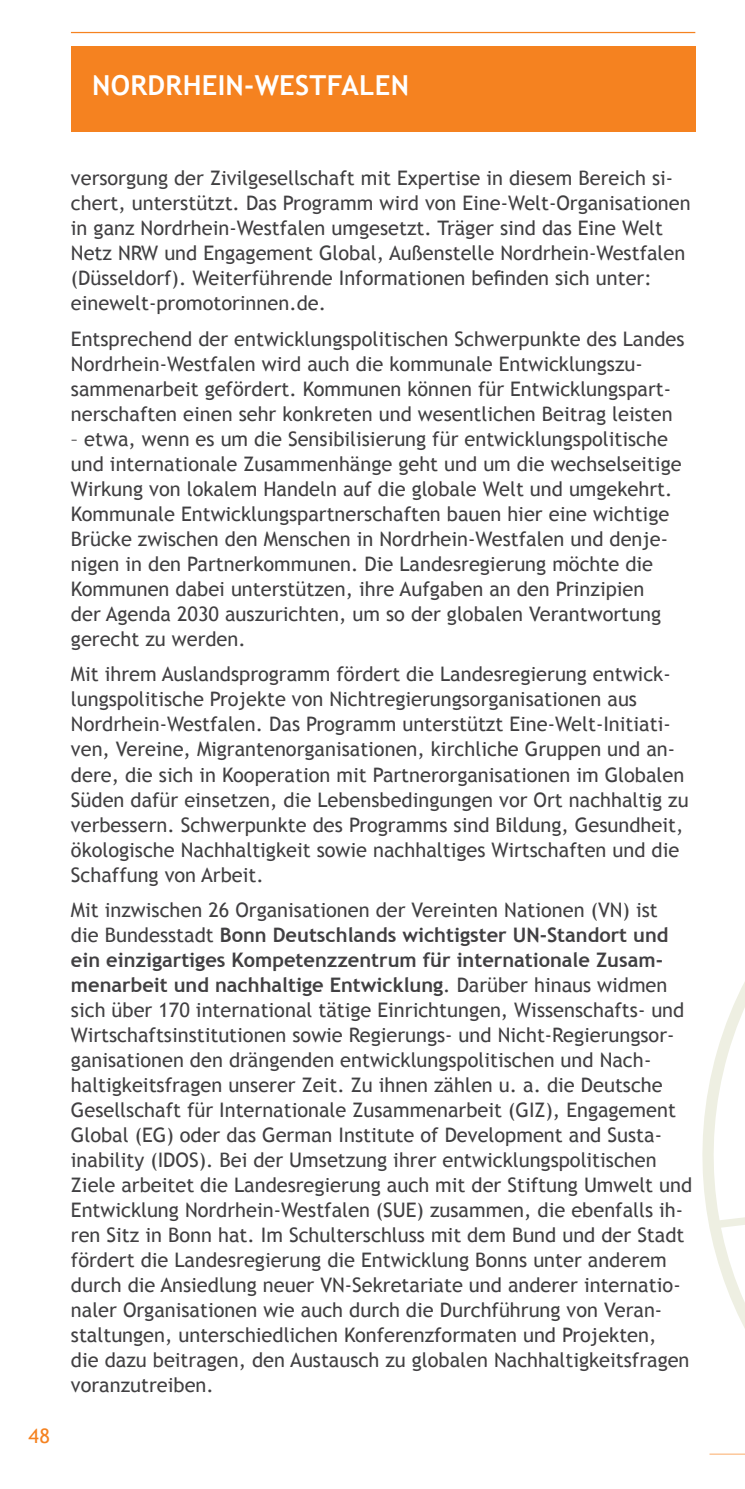
<style>
.page{position:relative;width:745px;height:1489px;background:#fff}
.page>*{position:absolute;margin:0;border:0;box-sizing:border-box;transform-origin:0 0}
.t1{font:700 27.5px "Trebuchet MS";letter-spacing:.01em;color:#fff}
.t2{font:20px/25px "Trebuchet MS";color:#414042}
.t3{font:20px "Trebuchet MS";color:#f58220}
.s1{font-weight:700}
</style>
<div class="page">
<hr style="left:71px;top:32px;width:623px;height:1px;background:#f58220">
<div style="left:71px;top:46px;width:623px;height:85px;background:#f58220"></div>
<svg style="left:705px;top:984px;width:39px;height:471px"></svg>
<hr style="left:709px;top:1453px;width:35px;height:1px;background:#fcbc86">
<h1 class="t1" style="left:92px;top:68px;width:318px">Nordrhein-Westfalen</h1>
<p class="t3" style="left:28px;top:1424px;width:23px">48</p>
<p class="t2" style="left:71px;top:166px;width:621px">versorgung der Zivilgesellschaft mit Expertise in diesem Bereich si&shy;chert, unterstützt. Das Programm wird von Eine-Welt-Organisationen in ganz Nordrhein-Westfalen umgesetzt. Träger sind das Eine Welt Netz NRW und Engagement Global, Außenstelle Nordrhein-Westfalen (Düsseldorf). Weiterführende Informationen befinden sich unter: einewelt-promotorinnen.de.</p>
<p class="t2" style="left:71px;top:326px;width:614px">Entsprechend der entwicklungspolitischen Schwerpunkte des Landes Nordrhein-Westfalen wird auch die kommunale Entwicklungszu&shy;sammenarbeit gefördert. Kommunen können für Entwicklungspart&shy;nerschaften einen sehr konkreten und wesentlichen Beitrag leisten</p>
<p class="t2" style="left:71px;top:426px;width:611px">– etwa, wenn es um die Sensibilisierung für entwicklungspolitische und internationale Zusammenhänge geht und um die wechselseitige Wirkung von lokalem Handeln auf die globale Welt und umgekehrt.<br>Kommunale Entwicklungspartnerschaften bauen hier eine wichtige Brücke zwischen den Menschen in Nordrhein-Westfalen und denje&shy;nigen in den Partnerkommunen. Die Landesregierung möchte die Kommunen dabei unterstützen, ihre Aufgaben an den Prinzipien<br>der Agenda 2030 auszurichten, um so der globalen Verantwortung gerecht zu werden.</p>
<p class="t2" style="left:71px;top:662px;width:619px">Mit ihrem Auslandsprogramm fördert die Landesregierung entwick&shy;lungspolitische Projekte von Nichtregierungsorganisationen aus Nordrhein-Westfalen. Das Programm unterstützt Eine-Welt-Initiati&shy;ven, Vereine, Migrantenorganisationen, kirchliche Gruppen und an&shy;dere, die sich in Kooperation mit Partnerorganisationen im Globalen Süden dafür einsetzen, die Lebensbedingungen vor Ort nachhaltig zu verbessern. Schwerpunkte des Programms sind Bildung, Gesundheit, ökologische Nachhaltigkeit sowie nachhaltiges Wirtschaften und die Schaffung von Arbeit.</p>
<p class="t2" style="left:71px;top:897px;width:622px">Mit inzwischen 26 Organisationen der Vereinten Nationen (VN) ist<br>die Bundesstadt <span class="s1">Bonn Deutschlands wichtigster UN -Standort und ein einzigartiges Kompetenzzentrum für internationale Zusam&shy;menarbeit und nachhaltige Entwicklung</span>. Darüber hinaus widmen sich über 170 international tätige Einrichtungen, Wissenschafts- und Wirtschaftsinstitutionen sowie Regierungs- und Nicht-Regierungsor&shy;ganisationen den drängenden entwicklungspolitischen und Nach&shy;haltigkeitsfragen unserer Zeit. Zu ihnen zählen u. a. die Deutsche Gesellschaft für Internationale Zusammenarbeit (GIZ), Engagement Global (EG) oder das German Institute of Development and Susta&shy;inability (IDOS). Bei der Umsetzung ihrer entwicklungspolitischen Ziele arbeitet die Landesregierung auch mit der Stiftung Umwelt und Entwicklung Nordrhein-Westfalen (SUE) zusammen, die ebenfalls ih&shy;ren Sitz in Bonn hat. Im Schulterschluss mit dem Bund und der Stadt fördert die Landesregierung die Entwicklung Bonns unter anderem durch die Ansiedlung neuer VN-Sekretariate und anderer internatio&shy;naler Organisationen wie auch durch die Durchführung von Veran&shy;staltungen, unterschiedlichen Konferenzformaten und Projekten,<br>die dazu beitragen, den Austausch zu globalen Nachhaltigkeitsfragen voranzutreiben.</p>
</div>
